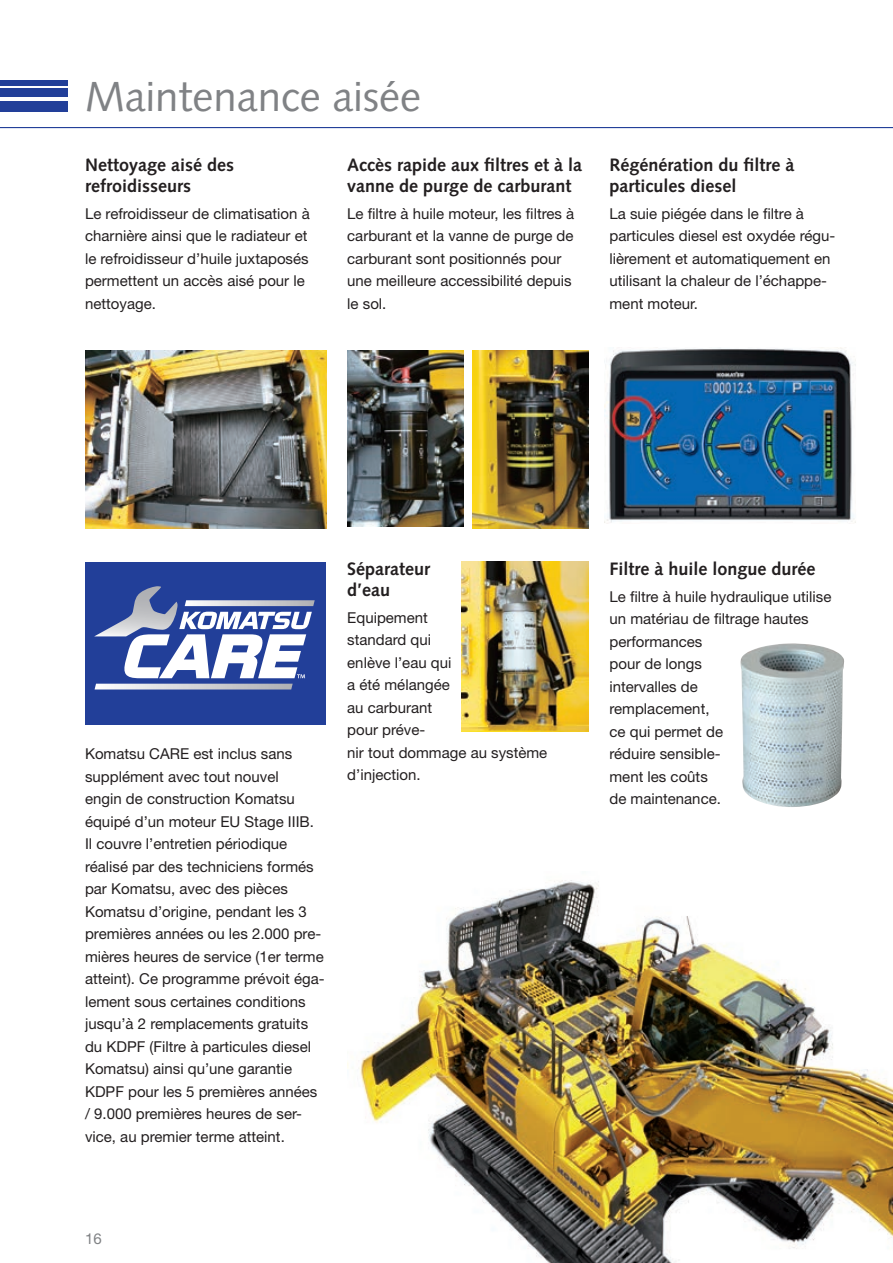
<style>
.page{position:relative;width:893px;height:1263px;background:#fff}
.page>*{position:absolute;margin:0;border:0;box-sizing:border-box;transform-origin:0 0}
.t1{font:42px "Syntax LTCE";color:#808285}
.t2{font:700 18px/21px "Syntax LTCE";color:#231f20}
.t3{font:15px/22.5px "Helvetica Neue LT Pro";color:#231f20}
.t4{font:15px "Helvetica Neue LT Pro";color:#808285}
</style>
<div class="page">
<hr style="left:0;top:127px;width:893px;height:1px;background:#223f99">
<div style="left:0;top:101px;width:68px;height:10px;background:#223f99"></div>
<div style="left:0;top:89px;width:68px;height:8px;background:#223f99"></div>
<div style="left:0;top:80px;width:68px;height:5px;background:#223f99"></div>
<img style="left:347px;top:880px;width:546px;height:383px">
<img style="left:85px;top:351px;width:241px;height:178px">
<img style="left:462px;top:561px;width:126px;height:170px">
<img style="left:472px;top:351px;width:116px;height:178px">
<img style="left:347px;top:351px;width:116px;height:175px">
<img style="left:740px;top:643px;width:104px;height:164px">
<img style="left:605px;top:347px;width:251px;height:176px">
<div style="left:85px;top:562px;width:241px;height:162px;background:#223f99"></div>
<svg style="left:95px;top:684px;width:198px;height:5px"></svg>
<svg style="left:94px;top:586px;width:221px;height:92px"></svg>
<h1 class="t1" style="left:85px;top:72px;width:337px">Maintenance aisée</h1>
<p class="t2" style="left:85px;top:154px;width:150px">Nettoyage aisé des refroidisseurs</p>
<p class="t3" style="left:85px;top:202px;width:226px">Le refroidisseur de climatisation à charnière ainsi que le radiateur et le refroidisseur d’huile juxtaposés permettent un accès aisé pour le nettoyage.</p>
<p class="t2" style="left:347px;top:154px;width:236px">Accès rapide aux filtres et à la vanne de purge de carburant</p>
<p class="t3" style="left:347px;top:202px;width:228px">Le filtre à huile moteur, les filtres à carburant et la vanne de purge de carburant sont positionnés pour une meilleure accessibilité depuis le sol.</p>
<p class="t2" style="left:609px;top:154px;width:187px">Régénération du filtre à particules diesel</p>
<p class="t3" style="left:609px;top:202px;width:227px">La suie piégée dans le filtre à particules diesel est oxydée régu&shy;lièrement et automatiquement en utilisant la chaleur de l’échappe&shy;ment moteur.</p>
<p class="t3" style="left:85px;top:742px;width:241px">Komatsu CARE est inclus sans supplément avec tout nouvel<br>engin de construction Komatsu équipé d’un moteur EU Stage IIIB.<br>Il couvre l’entretien périodique réalisé par des techniciens formés par Komatsu, avec des pièces<br>Komatsu d’origine, pendant les 3 premières années ou les 2.000 pre&shy;mières heures de service (1er terme atteint). Ce programme prévoit éga&shy;lement sous certaines conditions jusqu’à 2 remplacements gratuits du KDPF (Filtre à particules diesel<br>Komatsu) ainsi qu’une garantie<br>KDPF pour les 5 premières années / 9.000 premières heures de ser&shy;vice, au premier terme atteint.</p>
<p class="t2" style="left:347px;top:558px;width:84px">Séparateur d’eau</p>
<p class="t3" style="left:347px;top:606px;width:202px">Equipement<br>standard qui<br>enlève l’eau qui<br>a été mélangée<br>au carburant<br>pour préve-<br>nir tout dommage au système d’injection.</p>
<p class="t4" style="left:85px;top:1229px;width:18px">16</p>
<p class="t2" style="left:609px;top:558px;width:208px">Filtre à huile longue durée</p>
<p class="t3" style="left:609px;top:585px;width:223px">Le filtre à huile hydraulique utilise un matériau de filtrage hautes performances<br>pour de longs<br>intervalles de<br>remplacement,<br>ce qui permet de<br>réduire sensible-<br>ment les coûts<br>de maintenance.</p>
</div>
